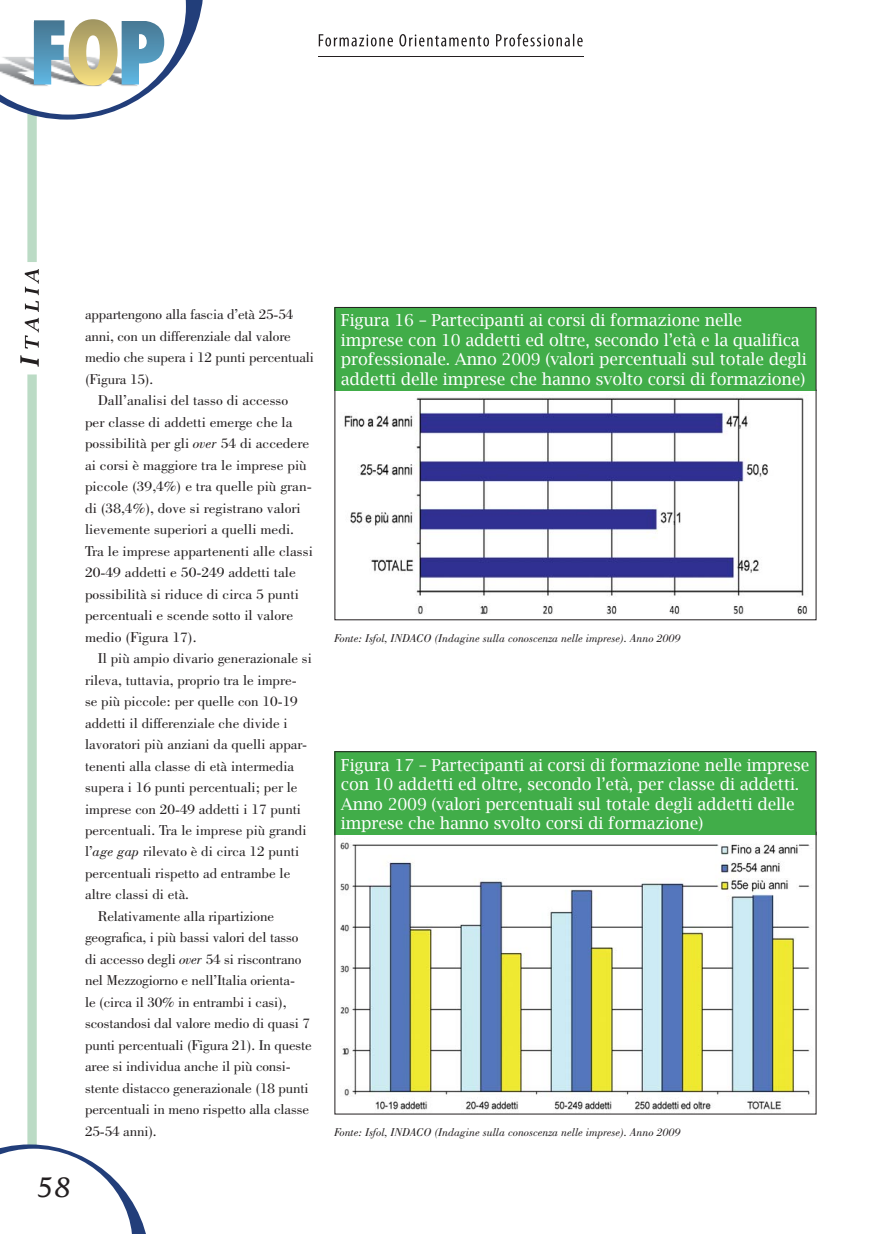
<style>
.page{position:relative;width:893px;height:1234px;background:#fff}
.page>*{position:absolute;margin:0;border:0;box-sizing:border-box;transform-origin:0 0}
.t1{font:italic 27px "Lucida Handwriting";color:#231f20}
.t2{font:16.5px/19.5px "Lucida Bright";letter-spacing:-.01em;color:#fff}
.t3{font:15px "Bodoni BT";color:#231f20}
.t4{font:italic 12px "Bodoni BT";color:#231f20}
.s1{font-style:italic}
</style>
<div class="page">
<hr style="left:318px;top:56px;width:266px;height:1px;background:#231f20">
<svg style="left:319px;top:34px;width:264px;height:12px"></svg>
<svg style="left:0;top:0;width:203px;height:1233px"></svg>
<img style="left:344px;top:397px;width:464px;height:218px">
<div style="left:335px;top:307px;width:481px;height:84px;background:#41ad49"></div>
<hr style="left:334px;top:307px;width:482px;height:1px;background:#231f20">
<hr style="left:334px;top:308px;width:1px;height:83px;background:#231f20">
<hr style="left:816px;top:308px;width:1px;height:83px;background:#231f20">
<img style="left:340px;top:842px;width:470px;height:268px">
<div style="left:335px;top:751px;width:481px;height:84px;background:#41ad49"></div>
<hr style="left:334px;top:751px;width:482px;height:1px;background:#231f20">
<hr style="left:334px;top:752px;width:1px;height:83px;background:#231f20">
<hr style="left:816px;top:752px;width:1px;height:83px;background:#231f20">
<h1 class="t1" style="left:34px;top:1168px;width:38px">58</h1>
<p class="t3" style="left:85px;top:308px;width:210px">appartengono alla fascia d’età 25-54</p>
<p class="t3" style="left:85px;top:330px;width:207px">anni, con un differenziale dal valore</p>
<p class="t3" style="left:85px;top:351px;width:230px">medio che supera i 12 punti percentuali</p>
<p class="t3" style="left:85px;top:373px;width:70px">(Figura 15).</p>
<p class="t3" style="left:98px;top:394px;width:192px">Dall’analisi del tasso di accesso</p>
<p class="t3" style="left:85px;top:415px;width:209px">per classe di addetti emerge che la</p>
<p class="t3" style="left:85px;top:437px;width:226px">possibilità per gli <span class="s1">over</span> 54 di accedere</p>
<p class="t3" style="left:85px;top:458px;width:223px">ai corsi è maggiore tra le imprese più</p>
<p class="t3" style="left:85px;top:480px;width:228px">piccole (39,4%) e tra quelle più gran-</p>
<p class="t3" style="left:85px;top:501px;width:217px">di (38,4%), dove si registrano valori</p>
<p class="t3" style="left:85px;top:523px;width:211px">lievemente superiori a quelli medi.</p>
<p class="t3" style="left:85px;top:544px;width:229px">Tra le imprese appartenenti alle classi</p>
<p class="t3" style="left:85px;top:566px;width:212px">20-49 addetti e 50-249 addetti tale</p>
<p class="t3" style="left:85px;top:587px;width:215px">possibilità si riduce di circa 5 punti</p>
<p class="t3" style="left:85px;top:609px;width:210px">percentuali e scende sotto il valore</p>
<p class="t3" style="left:85px;top:630px;width:113px">medio (Figura 17).</p>
<p class="t3" style="left:98px;top:652px;width:216px">Il più ampio divario generazionale si</p>
<p class="t3" style="left:85px;top:673px;width:213px">rileva, tuttavia, proprio tra le impre-</p>
<p class="t3" style="left:85px;top:695px;width:214px">se più piccole: per quelle con 10-19</p>
<p class="t3" style="left:85px;top:716px;width:204px">addetti il differenziale che divide i</p>
<p class="t3" style="left:85px;top:738px;width:224px">lavoratori più anziani da quelli appar-</p>
<p class="t3" style="left:85px;top:759px;width:211px">tenenti alla classe di età intermedia</p>
<p class="t3" style="left:85px;top:780px;width:214px">supera i 16 punti percentuali; per le</p>
<p class="t3" style="left:85px;top:802px;width:218px">imprese con 20-49 addetti i 17 punti</p>
<p class="t3" style="left:85px;top:823px;width:223px">percentuali. Tra le imprese più grandi</p>
<p class="t3" style="left:85px;top:845px;width:216px">l’<span class="s1">age gap</span> rilevato è di circa 12 punti</p>
<p class="t3" style="left:85px;top:866px;width:207px">percentuali rispetto ad entrambe le</p>
<p class="t3" style="left:85px;top:888px;width:106px">altre classi di età.</p>
<p class="t3" style="left:98px;top:909px;width:178px">Relativamente alla ripartizione</p>
<p class="t3" style="left:85px;top:931px;width:215px">geografica, i più bassi valori del tasso</p>
<p class="t3" style="left:85px;top:952px;width:218px">di accesso degli <span class="s1">over</span> 54 si riscontrano</p>
<p class="t3" style="left:85px;top:974px;width:212px">nel Mezzogiorno e nell’Italia orienta-</p>
<p class="t3" style="left:85px;top:995px;width:203px">le (circa il 30% in entrambi i casi),</p>
<p class="t3" style="left:85px;top:1017px;width:226px">scostandosi dal valore medio di quasi 7</p>
<p class="t3" style="left:85px;top:1038px;width:228px">punti percentuali (Figura 21). In queste</p>
<p class="t3" style="left:85px;top:1060px;width:207px">aree si individua anche il più consi-</p>
<p class="t3" style="left:85px;top:1081px;width:225px">stente distacco generazionale (18 punti</p>
<p class="t3" style="left:85px;top:1102px;width:225px">percentuali in meno rispetto alla classe</p>
<p class="t3" style="left:85px;top:1124px;width:73px">25-54 anni).</p>
<p class="t2" style="left:341px;top:310px;width:467px">Figura 16 – Partecipanti ai corsi di formazione nelle imprese con 10 addetti ed oltre, secondo l’età e la qualifica professionale. Anno 2009 (valori percentuali sul totale degli addetti delle imprese che hanno svolto corsi di formazione)</p>
<p class="t4" style="left:334px;top:632px;width:348px">Fonte: Isfol, INDACO (Indagine sulla conoscenza nelle imprese). Anno 2009</p>
<p class="t2" style="left:341px;top:754px;width:470px">Figura 17 – Partecipanti ai corsi di formazione nelle imprese con 10 addetti ed oltre, secondo l’età, per classe di addetti.<br>Anno 2009 (valori percentuali sul totale degli addetti delle imprese che hanno svolto corsi di formazione)</p>
<p class="t4" style="left:334px;top:1126px;width:348px">Fonte: Isfol, INDACO (Indagine sulla conoscenza nelle imprese). Anno 2009</p>
</div>
